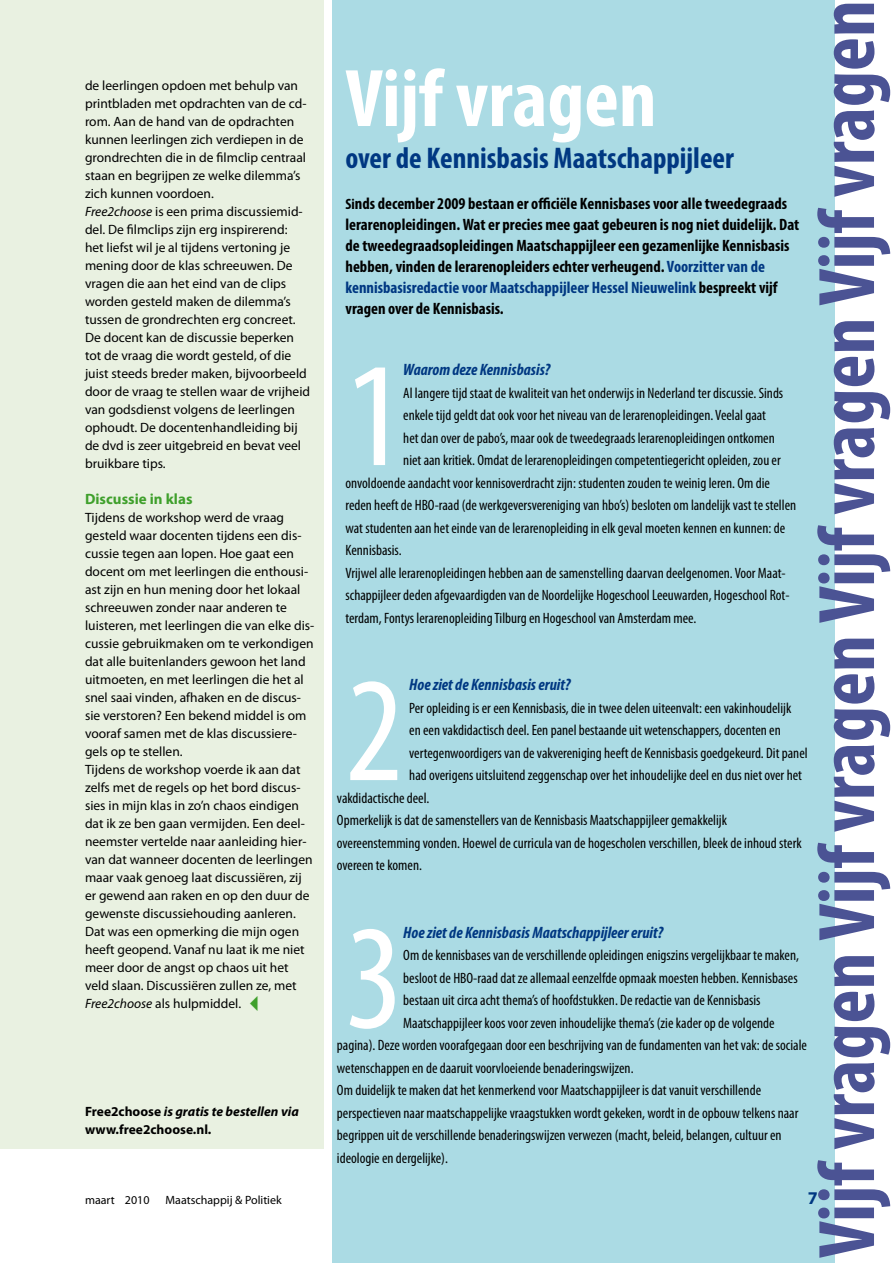
<style>
.page{position:relative;width:893px;height:1263px;background:#fff}
.page>*{position:absolute;margin:0;border:0;box-sizing:border-box;transform-origin:0 0}
.t1{font:condensed 150px "Myriad Pro";color:#fff}
.t2{font:700 condensed 82.5px "Myriad Pro";color:#fff}
.t3{font:700 condensed 81px "Myriad Pro";color:#4b5394}
.t4{font:700 condensed 30px "Myriad Pro";color:#003882}
.t5{font:700 18px "Myriad Pro";color:#003882}
.t6{font:700 condensed 16.5px/21px "Myriad Pro";color:#000}
.t7{font:italic 700 condensed 16.5px "Myriad Pro";color:#003882}
.t8{font:condensed 15px "Myriad Pro";color:#000}
.t9{font:700 15px "Myriad Pro";color:#3fa02c}
.t10{font:13.5px/18px "Myriad Pro";color:#000}
.t11{font:700 13.5px/18px "Myriad Pro";color:#000}
.t12{font:12px "Myriad Pro";color:#000}
.s1{font-size:15px}
.s2{color:#003882}
.s3{font-style:italic}
.s4{color:#3fa02c}
</style>
<div class="page">
<div style="left:332px;top:0;width:502px;height:1263px;background:#abdbe4"></div>
<div style="left:0;top:0;width:323px;height:1148px;background:#e9f1e1"></div>
<h3 class="t3" style="left:796px;top:1258px;width:1259px;rotate:-90deg">Vijf vragen Vijf vragen Vijf vragen Vijf vragen</h3>
<h2 class="t2" style="left:345px;top:47px;width:313px">Vijf vragen</h2>
<h3 class="t4" style="left:345px;top:139px;width:390px">over de Kennisbasis Maatschappijleer</h3>
<p class="t6" style="left:345px;top:192px;width:455px"><span class="s1">Si</span>nds december 2009 bestaan er officiële Kennisbases voor alle tweedegraads lerarenopleidingen. Wat er precies mee gaat gebeuren is nog niet duidelijk. Dat de tweedegraadsopleidingen Maatschappijleer een gezamenlijke Kennisbasis hebben, vinden de lerarenopleiders echter verheugend. <span class="s2">Voorzitter van de kennisbasisredactie voor Maatschappijleer Hessel Nieuwelink</span> bespreekt vijf vragen over de Kennisbasis.</p>
<p class="t10" style="left:85px;top:76px;width:227px">de leerlingen opdoen met behulp van printbladen met opdrachten van de cd&shy;rom. Aan de hand van de opdrachten kunnen leerlingen zich verdiepen in de grondrechten die in de filmclip centraal staan en begrijpen ze welke dilemma’s zich kunnen voordoen.<br><span class="s3">Free2choose</span> is een prima discussiemid&shy;del. De filmclips zijn erg inspirerend:<br>het liefst wil je al tijdens vertoning je mening door de klas schreeuwen. De vragen die aan het eind van de clips worden gesteld maken de dilemma’s tussen de grondrechten erg concreet.<br>De docent kan de discussie beperken tot de vraag die wordt gesteld, of die juist steeds breder maken, bijvoorbeeld door de vraag te stellen waar de vrijheid van godsdienst volgens de leerlingen ophoudt. De docentenhandleiding bij de dvd is zeer uitgebreid en bevat veel bruikbare tips.</p>
<p class="t9" style="left:85px;top:489px;width:109px">Discussie in klas</p>
<p class="t10" style="left:85px;top:508px;width:231px">Tijdens de workshop werd de vraag gesteld waar docenten tijdens een dis&shy;cussie tegen aan lopen. Hoe gaat een docent om met leerlingen die enthousi&shy;ast zijn en hun mening door het lokaal schreeuwen zonder naar anderen te luisteren, met leerlingen die van elke dis&shy;cussie gebruikmaken om te verkondigen dat alle buitenlanders gewoon het land uitmoeten, en met leerlingen die het al snel saai vinden, afhaken en de discus&shy;sie verstoren? Een bekend middel is om vooraf samen met de klas discussiere&shy;gels op te stellen.<br>Tijdens de workshop voerde ik aan dat zelfs met de regels op het bord discus&shy;sies in mijn klas in zo’n chaos eindigen dat ik ze ben gaan vermijden. Een deel&shy;neemster vertelde naar aanleiding hier&shy;van dat wanneer docenten de leerlingen maar vaak genoeg laat discussiëren, zij er gewend aan raken en op den duur de gewenste discussiehouding aanleren.<br>Dat was een opmerking die mijn ogen heeft geopend. Vanaf nu laat ik me niet meer door de angst op chaos uit het veld slaan. Discussiëren zullen ze, met <span class="s3">Free2choose</span> als hulpmiddel. <span class="s4">✓</span></p>
<h1 class="t1" style="left:345px;top:325px;width:59px">1</h1>
<p class="t7" style="left:403px;top:359px;width:149px">Waarom deze Kennisbasis?</p>
<p class="t8" style="left:403px;top:383px;width:382px">Al langere tijd staat de kwaliteit van het onderwijs in Nederland ter discussie. Sinds</p>
<p class="t8" style="left:403px;top:406px;width:364px">enkele tijd geldt dat ook voor het niveau van de lerarenopleidingen. Veelal gaat</p>
<p class="t8" style="left:403px;top:428px;width:373px">het dan over de pabo’s, maar ook de tweedegraads lerarenopleidingen ontkomen</p>
<p class="t8" style="left:403px;top:451px;width:379px">niet aan kritiek. Omdat de lerarenopleidingen competentiegericht opleiden, zou er</p>
<p class="t8" style="left:345px;top:473px;width:426px">onvoldoende aandacht voor kennisoverdracht zijn: studenten zouden te weinig leren. Om die</p>
<p class="t8" style="left:345px;top:496px;width:452px">reden heeft de HBO-raad (de werkgeversvereniging van hbo’s) besloten om landelijk vast te stellen</p>
<p class="t8" style="left:345px;top:518px;width:441px">wat studenten aan het einde van de lerarenopleiding in elk geval moeten kennen en kunnen: de</p>
<p class="t8" style="left:345px;top:541px;width:58px">Kennisbasis.</p>
<p class="t8" style="left:345px;top:563px;width:442px">Vrijwel alle lerarenopleidingen hebben aan de samenstelling daarvan deelgenomen. Voor Maat-</p>
<p class="t8" style="left:345px;top:586px;width:446px">schappijleer deden afgevaardigden van de Noordelijke Hogeschool Leeuwarden, Hogeschool Rot-</p>
<p class="t8" style="left:345px;top:608px;width:352px">terdam, Fontys lerarenopleiding Tilburg en Hogeschool van Amsterdam mee.</p>
<h1 class="t1" style="left:345px;top:640px;width:59px">2</h1>
<p class="t7" style="left:409px;top:674px;width:163px">Hoe ziet de Kennisbasis eruit?</p>
<p class="t8" style="left:409px;top:698px;width:384px">Per opleiding is er een Kennisbasis, die in twee delen uiteenvalt: een vakinhoudelijk</p>
<p class="t8" style="left:409px;top:721px;width:373px">en een vakdidactisch deel. Een panel bestaande uit wetenschappers, docenten en</p>
<p class="t8" style="left:409px;top:743px;width:400px">vertegenwoordigers van de vakvereniging heeft de Kennisbasis goedgekeurd. Dit panel</p>
<p class="t8" style="left:409px;top:766px;width:394px">had overigens uitsluitend zeggenschap over het inhoudelijke deel en dus niet over het</p>
<p class="t8" style="left:337px;top:788px;width:94px">vakdidactische deel.</p>
<p class="t8" style="left:337px;top:811px;width:392px">Opmerkelijk is dat de samenstellers van de Kennisbasis Maatschappijleer gemakkelijk</p>
<p class="t8" style="left:337px;top:833px;width:466px">overeenstemming vonden. Hoewel de curricula van de hogescholen verschillen, bleek de inhoud sterk</p>
<p class="t8" style="left:337px;top:856px;width:86px">overeen te komen.</p>
<h1 class="t1" style="left:345px;top:887px;width:59px">3</h1>
<p class="t7" style="left:403px;top:922px;width:261px">Hoe ziet de Kennisbasis Maatschappijleer eruit?</p>
<p class="t8" style="left:403px;top:946px;width:397px">Om de kennisbases van de verschillende opleidingen enigszins vergelijkbaar te maken,</p>
<p class="t8" style="left:403px;top:968px;width:396px">besloot de HBO-raad dat ze allemaal eenzelfde opmaak moesten hebben. Kennisbases</p>
<p class="t8" style="left:403px;top:991px;width:359px">bestaan uit circa acht thema’s of hoofdstukken. De redactie van de Kennisbasis</p>
<p class="t8" style="left:403px;top:1013px;width:373px">Maatschappijleer koos voor zeven inhoudelijke thema’s (zie kader op de volgende</p>
<p class="t8" style="left:337px;top:1036px;width:471px">pagina). Deze worden voorafgegaan door een beschrijving van de fundamenten van het vak: de sociale</p>
<p class="t8" style="left:337px;top:1058px;width:298px">wetenschappen en de daaruit voorvloeiende benaderingswijzen.</p>
<p class="t8" style="left:337px;top:1081px;width:426px">Om duidelijk te maken dat het kenmerkend voor Maatschappijleer is dat vanuit verschillende</p>
<p class="t8" style="left:337px;top:1103px;width:463px">perspectieven naar maatschappelijke vraagstukken wordt gekeken, wordt in de opbouw telkens naar</p>
<p class="t8" style="left:337px;top:1126px;width:446px">begrippen uit de verschillende benaderingswijzen verwezen (macht, beleid, belangen, cultuur en</p>
<p class="t8" style="left:337px;top:1148px;width:113px">ideologie en dergelijke).</p>
<p class="t11" style="left:85px;top:1102px;width:215px">Free2choose <span class="s3">is gratis te bestellen via </span>www.free2choose.nl.</p>
<p class="t12" style="left:85px;top:1193px;width:198px">maart 2010 Maatschappij &amp; Politiek</p>
<p class="t5" style="left:808px;top:1186px;width:11px">7</p>
</div>
